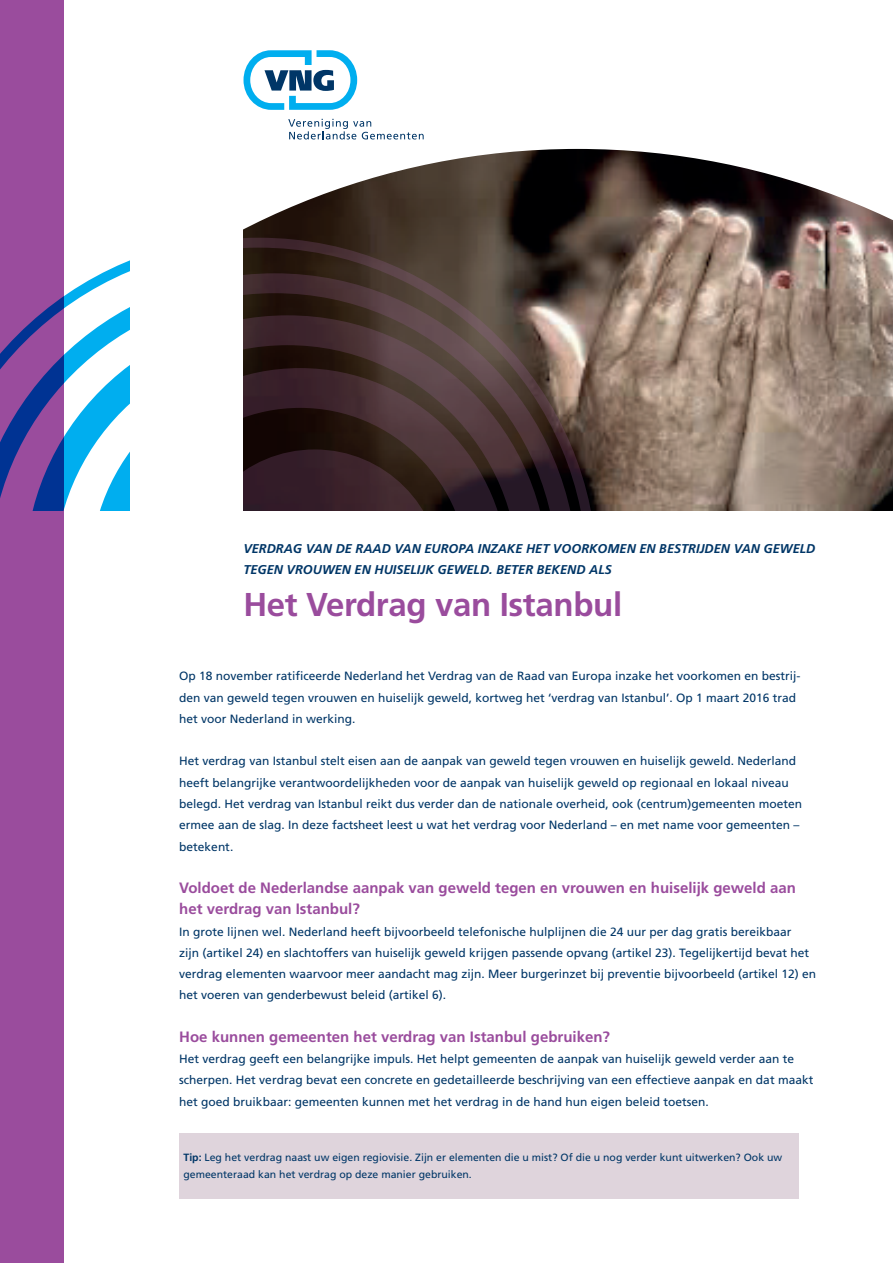
<style>
.page{position:relative;width:893px;height:1263px;background:#fff}
.page>*{position:absolute;margin:0;border:0;box-sizing:border-box;transform-origin:0 0}
.t1{font:700 33px "Frutiger LT Std";letter-spacing:-.01em;color:#9a4c9d}
.t2{font:700 15px/21.3px "Frutiger LT Std";color:#9a4c9d}
.t3{font:italic 700 12.75px/21.3px "Frutiger LT Std";color:#003667}
.t4{font:12px/21.3px "Frutiger LT Std";color:#003667}
.t5{font:10.5px/16.5px "Frutiger LT Std";color:#003667}
.s1{font-weight:700}
</style>
<div class="page">
<div style="left:0;top:0;width:64px;height:1263px;background:#9a4c9d"></div>
<svg style="left:0;top:260px;width:130px;height:250px"></svg>
<div style="left:179px;top:1133px;width:620px;height:66px;background:#dfd4dc"></div>
<img style="left:597px;top:353px;width:296px;height:157px">
<svg style="left:243px;top:353px;width:354px;height:157px;background:#3f2b2c"></svg>
<svg style="left:243px;top:139px;width:650px;height:214px"></svg>
<svg style="left:243px;top:50px;width:114px;height:60px"></svg>
<svg style="left:288px;top:119px;width:136px;height:20px"></svg>
<p class="t3" style="left:243px;top:538px;width:573px">VERDRAG VAN DE RAAD VAN EUROPA INZAKE HET VOORKOMEN EN BESTRIJDEN VAN GEWELD<br>TEGEN VROUWEN EN HUISELIJK GEWELD. BETER BEKEND ALS</p>
<h1 class="t1" style="left:243px;top:585px;width:380px">Het Verdrag van Istanbul</h1>
<p class="t4" style="left:179px;top:666px;width:623px">Op 18 november ratificeerde Nederland het Verdrag van de Raad van Europa inzake het voorkomen en bestrij&shy;den van geweld tegen vrouwen en huiselijk geweld, kortweg het ‘verdrag van Istanbul’. Op 1 maart 2016 trad het voor Nederland in werking.</p>
<p class="t4" style="left:179px;top:751px;width:624px">Het verdrag van Istanbul stelt eisen aan de aanpak van geweld tegen vrouwen en huiselijk geweld. Nederland heeft belangrijke verantwoordelijkheden voor de aanpak van huiselijk geweld op regionaal en lokaal niveau belegd. Het verdrag van Istanbul reikt dus verder dan de nationale overheid, ook (centrum)gemeenten moeten ermee aan de slag. In deze factsheet leest u wat het verdrag voor Nederland – en met name voor gemeenten – betekent.</p>
<p class="t2" style="left:179px;top:877px;width:618px">Voldoet de Nederlandse aanpak van geweld tegen en vrouwen en huiselijk geweld aan het verdrag van Istanbul?</p>
<p class="t4" style="left:179px;top:921px;width:638px">In grote lijnen wel. Nederland heeft bijvoorbeeld telefonische hulplijnen die 24 uur per dag gratis bereikbaar<br>zijn (artikel 24) en slachtoffers van huiselijk geweld krijgen passende opvang (artikel 23). Tegelijkertijd bevat het verdrag elementen waarvoor meer aandacht mag zijn. Meer burgerinzet bij preventie bijvoorbeeld (artikel 12) en het voeren van genderbewust beleid (artikel 6).</p>
<p class="t2" style="left:179px;top:1026px;width:432px">Hoe kunnen gemeenten het verdrag van Istanbul gebruiken?</p>
<p class="t4" style="left:179px;top:1048px;width:635px">Het verdrag geeft een belangrijke impuls. Het helpt gemeenten de aanpak van huiselijk geweld verder aan te scherpen. Het verdrag bevat een concrete en gedetailleerde beschrijving van een effectieve aanpak en dat maakt het goed bruikbaar: gemeenten kunnen met het verdrag in de hand hun eigen beleid toetsen.</p>
<p class="t5" style="left:184px;top:1149px;width:600px"><span class="s1">Tip:</span> Leg het verdrag naast uw eigen regiovisie. Zijn er elementen die u mist? Of die u nog verder kunt uitwerken? Ook uw gemeenteraad kan het verdrag op deze manier gebruiken.</p>
</div>
